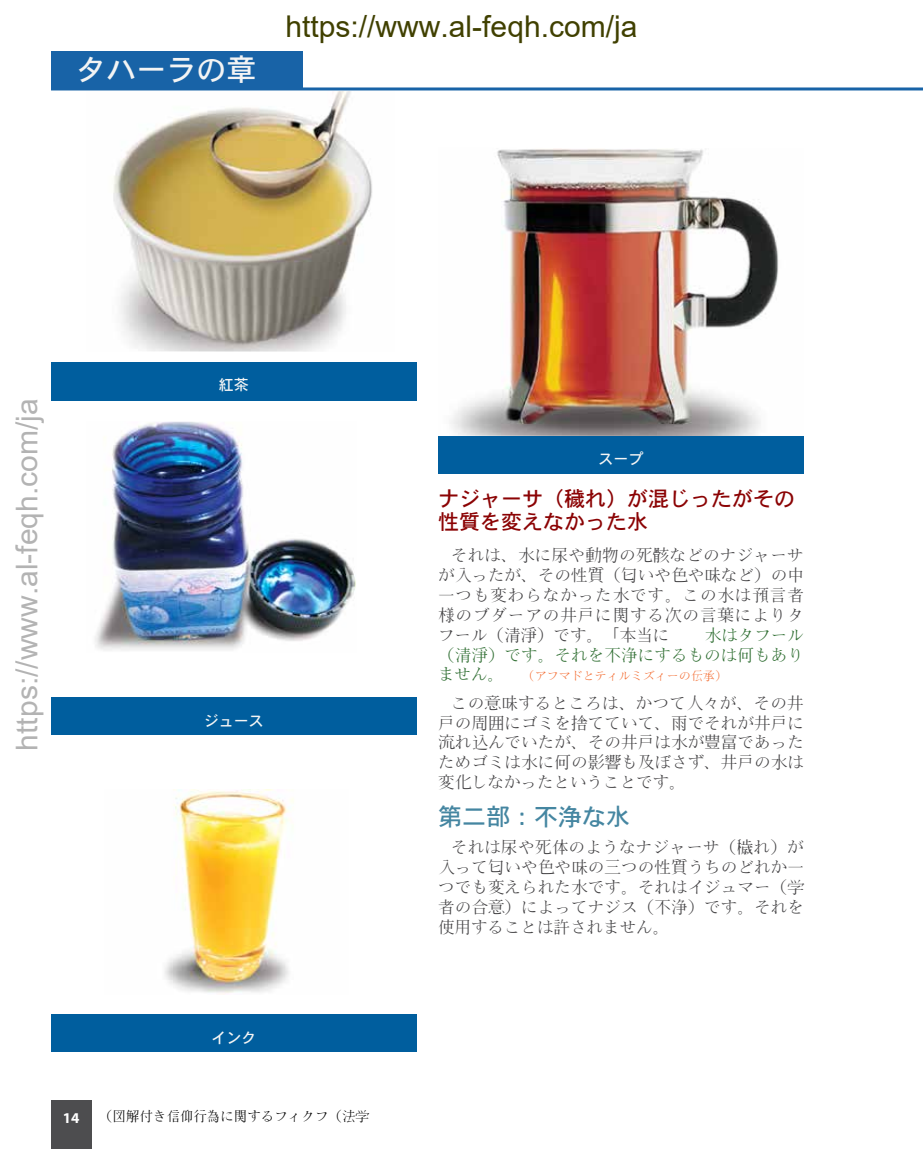
<style>
.page{position:relative;width:923px;height:1149px;background:#fff}
.page>*{position:absolute;margin:0;border:0;box-sizing:border-box;transform-origin:0 0}
.t1{font:30px "Arial";color:#404000}
.t2{font:30px "Arial";color:rgb(0 0 0/.3)}
.t3{font:30px "Apple osaka unicode";color:#f3f4f4}
.t4{font:24px "Apple osaka unicode";color:#4586a1}
.t5{font:21px/22.5px "Apple osaka unicode";color:#8b0304}
.t6{font:16.5px/19.8px "Kochi Mincho";letter-spacing:.01em;color:#414042;text-align:justify}
.t7{font:15px "Apple osaka unicode";color:#f4f5f5}
.t8{font:700 15px "Myriad Pro";color:#fff}
.t9{font:13.5px "Kochi Mincho";color:#000}
.t10{font:12px "Kochi Mincho";color:#f36c31}
.s1{color:#2d6d30}
.s2{font-size:16.5px;color:#2d6d30}
</style>
<div class="page">
<hr style="left:922px;top:560px;width:1px;height:305px;background:#fee9d9">
<img style="left:113px;top:91px;width:259px;height:260px">
<div style="left:51px;top:361px;width:366px;height:39px;background:#005e9e"></div>
<img style="left:95px;top:421px;width:261px;height:230px">
<div style="left:51px;top:697px;width:366px;height:37px;background:#005e9e"></div>
<img style="left:164px;top:789px;width:130px;height:204px">
<div style="left:51px;top:1014px;width:366px;height:37px;background:#005e9e"></div>
<img style="left:450px;top:149px;width:329px;height:287px">
<div style="left:438px;top:436px;width:366px;height:37px;background:#005e9e"></div>
<div style="left:51px;top:51px;width:251px;height:39px;background:#1863a7"></div>
<hr style="left:51px;top:87px;width:872px;height:3px;background:#1863a7">
<div style="left:51px;top:1100px;width:41px;height:48px;background:#4d4d4f"></div>
<h1 class="t3" style="left:77px;top:49px;width:181px">タハーラの章</h1>
<h1 class="t1" style="left:285px;top:6px;width:353px">https://www.al-feqh.com/ja</h1>
<h1 class="t2" style="left:6px;top:750px;width:353px;rotate:-90deg">https://www.al-feqh.com/ja</h1>
<p class="t7" style="left:219px;top:374px;width:31px">紅茶</p>
<p class="t7" style="left:204px;top:709px;width:61px">ジュース</p>
<p class="t8" style="left:63px;top:1107px;width:18px">14</p>
<p class="t7" style="left:211px;top:1026px;width:46px">インク</p>
<p class="t9" style="left:99px;top:1108px;width:271px">）図解付き信仰行為に関するフィクフ（法学</p>
<p class="t7" style="left:598px;top:448px;width:46px">スープ</p>
<p class="t5" style="left:438px;top:487px;width:358px">ナジャーサ（穢れ）が混じったがその性質を変えなかった水</p>
<p class="t6" style="left:438px;top:545px;width:367px;text-indent:13px">それは、水に尿や動物の死骸などのナジャーサが入ったが、その性質（匂いや色や味など）の中一つも変わらなかった水です。この水は預言者様のブダーアの井戸に関する次の言葉によりタフール（清淨）です。「本当に <span class="s1">««水はタフール（清淨）です。それを不浄にするものは何もあり</span></p>
<p class="t10" style="left:438px;top:669px;width:284px"><span class="s2">ません。»»</span> (アフマドとティルミズィーの伝承)</p>
<p class="t6" style="left:438px;top:693px;width:367px;text-indent:13px">この意味するところは、かつて人々が、その井戸の周囲にゴミを捨てていて、雨でそれが井戸に流れ込んでいたが、その井戸は水が豊富であったためゴミは水に何の影響も及ぼさず、井戸の水は変化しなかったということです。</p>
<h2 class="t4" style="left:438px;top:799px;width:193px">第二部：不浄な水</h2>
<p class="t6" style="left:438px;top:837px;width:367px;text-indent:13px">それは尿や死体のようなナジャーサ（穢れ）が入って匂いや色や味の三つの性質うちのどれか一つでも変えられた水です。それはイジュマー（学者の合意）によってナジス（不浄）です。それを使用することは許されません。</p>
</div>
